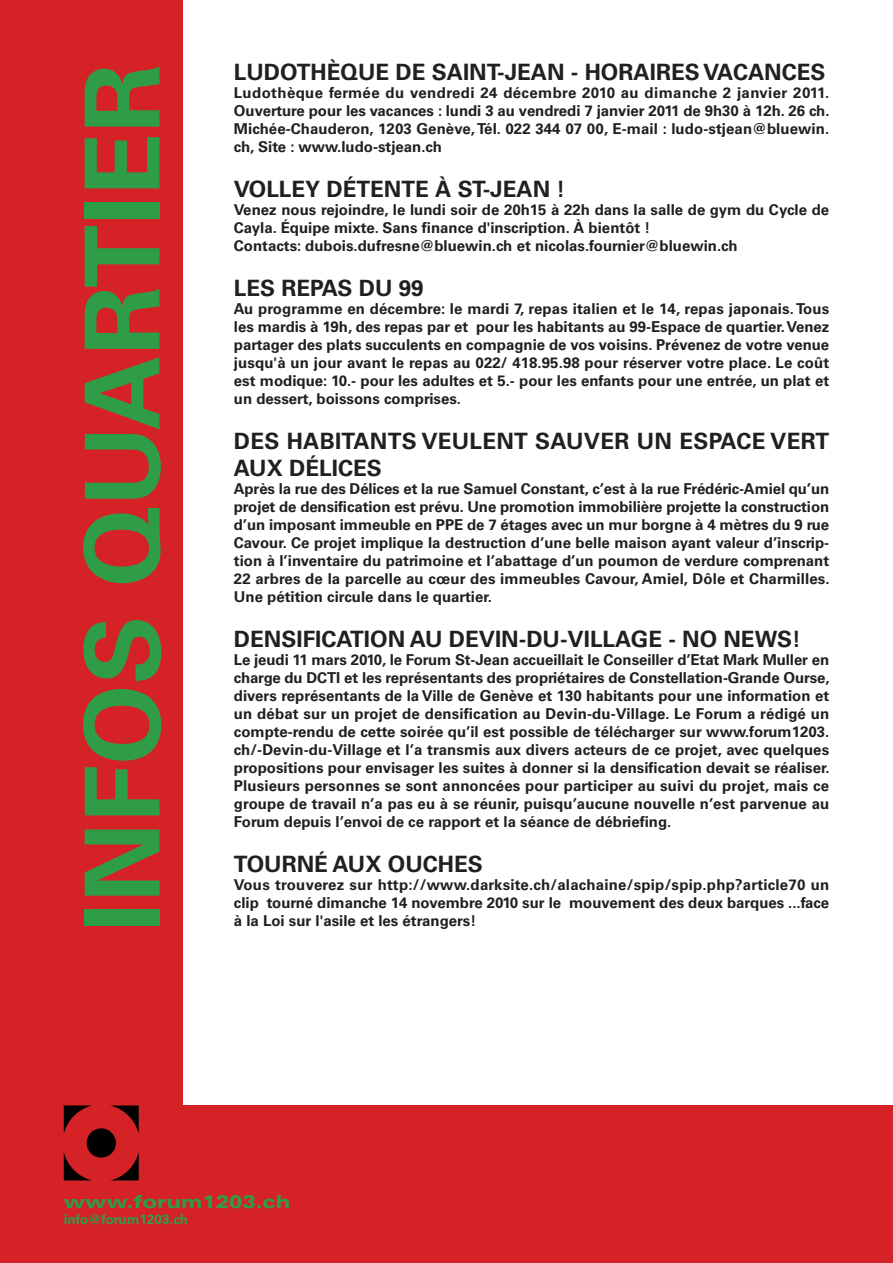
<style>
.page{position:relative;width:893px;height:1263px;background:#fff}
.page>*{position:absolute;margin:0;border:0;box-sizing:border-box;transform-origin:0 0}
.t1{font:700 103.5px "Univers";color:#2f9c48}
.t2{font:700 22.5px/27px "Univers";color:#231f20}
.t3{font:900 expanded 18px "Univers";color:#2f9c48}
.t4{font:700 15px/18px "Univers";color:#231f20;text-align:justify}
.t5{font:700 13.5px "Univers";color:#2f9c48}
</style>
<div class="page">
<div style="left:0;top:1106px;width:893px;height:157px;background:#d42226"></div>
<div style="left:0;top:0;width:183px;height:1263px;background:#d42226"></div>
<div style="left:87px;top:1128px;width:29px;height:30px;background:#000;border-radius:50%"></div>
<svg style="left:64px;top:1106px;width:28px;height:28px"></svg>
<svg style="left:110px;top:1106px;width:29px;height:28px"></svg>
<svg style="left:64px;top:1152px;width:28px;height:28px"></svg>
<svg style="left:110px;top:1152px;width:29px;height:28px"></svg>
<h1 class="t1" style="left:85px;top:932px;width:870px;rotate:-90deg">INFOS QUARTIER</h1>
<h2 class="t2" style="left:234px;top:61px;width:593px">LUDOTHÈQUE DE SAINT-JEAN - HORAIRES VACANCES</h2>
<p class="t4" style="left:234px;top:85px;width:597px">Ludothèque fermée du vendredi 24 décembre 2010 au dimanche 2 janvier 2011.<br>Ouverture pour les vacances : lundi 3 au vendredi 7 janvier 2011 de 9h30 à 12h. 26 ch.<br>Michée-Chauderon, 1203 Genève, Tél. 022 344 07 00, E-mail : ludo-stjean@bluewin. ch, Site : www.ludo-stjean.ch</p>
<h2 class="t2" style="left:234px;top:178px;width:333px">VOLLEY DÉTENTE À ST-JEAN !</h2>
<p class="t4" style="left:234px;top:202px;width:597px;text-align:left">Venez nous rejoindre, le lundi soir de 20h15 à 22h dans la salle de gym du Cycle de<br>Cayla. Équipe mixte. Sans finance d'inscription. À bientôt !<br>Contacts: dubois.dufresne@bluewin.ch et nicolas.fournier@bluewin.ch</p>
<h2 class="t2" style="left:234px;top:277px;width:191px">LES REPAS DU 99</h2>
<p class="t4" style="left:234px;top:301px;width:597px">Au programme en décembre: le mardi 7, repas italien et le 14, repas japonais. Tous les mardis à 19h, des repas par et pour les habitants au 99-Espace de quartier. Venez partager des plats succulents en compagnie de vos voisins. Prévenez de votre venue jusqu'à un jour avant le repas au 022/ 418.95.98 pour réserver votre place. Le coût est modique: 10.- pour les adultes et 5.- pour les enfants pour une entrée, un plat et un dessert, boissons comprises.</p>
<h2 class="t2" style="left:234px;top:430px;width:597px">DES HABITANTS VEULENT SAUVER UN ESPACE VERT<br>AUX DÉLICES</h2>
<p class="t4" style="left:234px;top:481px;width:597px">Après la rue des Délices et la rue Samuel Constant, c’est à la rue Frédéric-Amiel qu’un projet de densification est prévu. Une promotion immobilière projette la construction d’un imposant immeuble en PPE de 7 étages avec un mur borgne à 4 mètres du 9 rue Cavour. Ce projet implique la destruction d’une belle maison ayant valeur d’inscrip&shy;tion à l’inventaire du patrimoine et l’abattage d’un poumon de verdure comprenant 22 arbres de la parcelle au cœur des immeubles Cavour, Amiel, Dôle et Charmilles.<br>Une pétition circule dans le quartier.</p>
<h2 class="t2" style="left:234px;top:628px;width:568px">DENSIFICATION AU DEVIN-DU-VILLAGE - NO NEWS!</h2>
<p class="t4" style="left:234px;top:652px;width:597px">Le jeudi 11 mars 2010, le Forum St-Jean accueillait le Conseiller d’Etat Mark Muller en charge du DCTI et les représentants des propriétaires de Constellation-Grande Ourse, divers représentants de la Ville de Genève et 130 habitants pour une information et un débat sur un projet de densification au Devin-du-Village. Le Forum a rédigé un compte-rendu de cette soirée qu’il est possible de télécharger sur www.forum1203. ch/-Devin-du-Village et l’a transmis aux divers acteurs de ce projet, avec quelques propositions pour envisager les suites à donner si la densification devait se réaliser.<br>Plusieurs personnes se sont annoncées pour participer au suivi du projet, mais ce groupe de travail n’a pas eu à se réunir, puisqu’aucune nouvelle n’est parvenue au Forum depuis l’envoi de ce rapport et la séance de débriefing.</p>
<h2 class="t2" style="left:234px;top:853px;width:250px">TOURNÉ AUX OUCHES</h2>
<p class="t4" style="left:234px;top:877px;width:597px">Vous trouverez sur http://www.darksite.ch/alachaine/spip/spip.php?article70 un clip tourné dimanche 14 novembre 2010 sur le mouvement des deux barques ...face</p>
<p class="t4" style="left:234px;top:913px;width:244px">à la Loi sur l'asile et les étrangers!</p>
<p class="t3" style="left:64px;top:1195px;width:228px">www.forum1203.ch</p>
<p class="t5" style="left:64px;top:1214px;width:126px">info@forum1203.ch</p>
</div>
